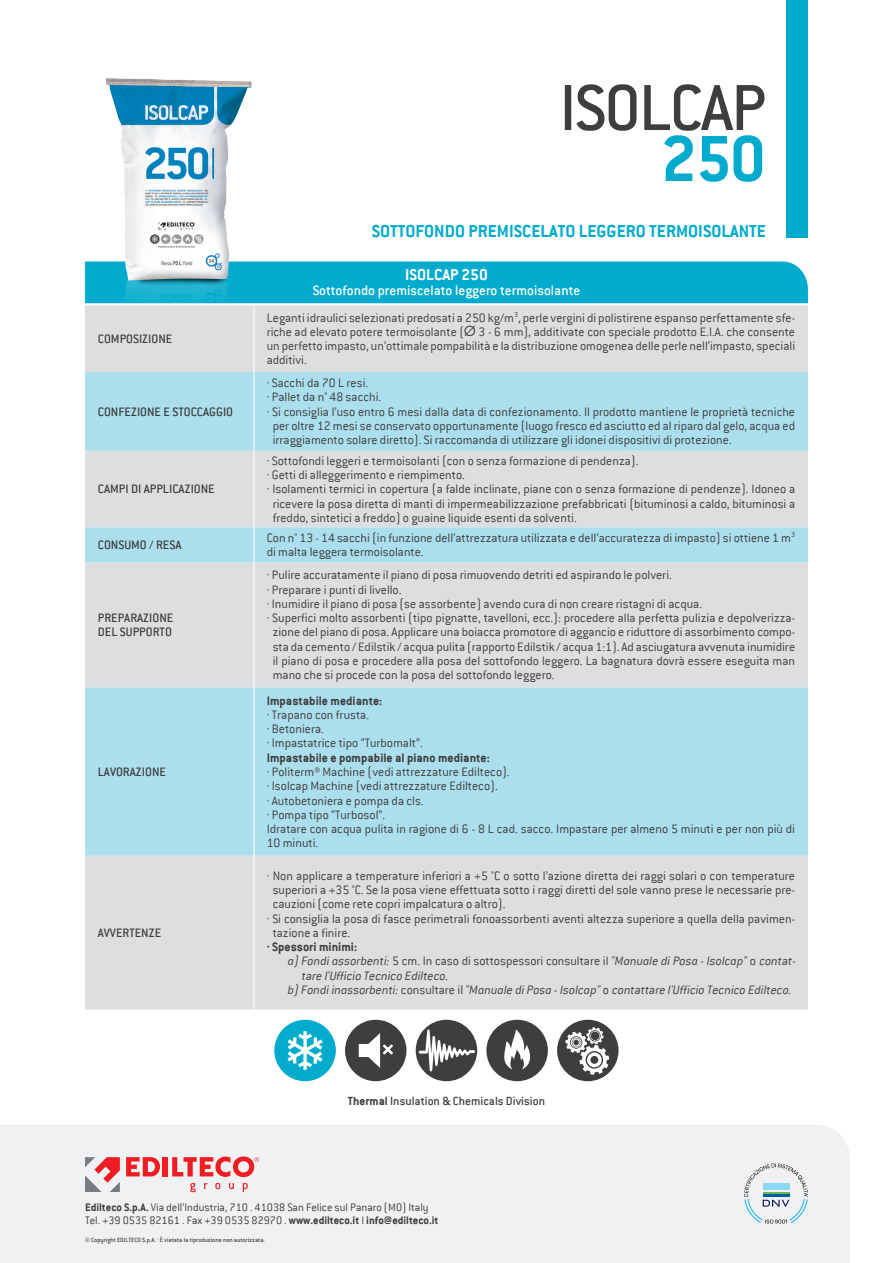
<style>
.page{position:relative;width:893px;height:1263px;background:#fff}
.page>*{position:absolute;margin:0;border:0;box-sizing:border-box;transform-origin:0 0}
.t1{font:500 71.4px "Conduit ITC";letter-spacing:-.025em;color:#3e3e3f}
.t2{font:700 71.4px "Conduit ITC";color:#00abcd}
.t3{font:700 19.05px "Conduit ITC";color:#00abcd}
.t4{font:700 17.25px "Conduit ITC";color:#fff}
.t5{font:500 15px "Conduit ITC";color:#fff}
.t6{font:300 13.5px/14.2px "Conduit ITC";color:#3e3e3f}
.t7{font:italic 300 13.5px "Conduit ITC";color:#3e3e3f}
.t8{font:500 13.5px/14.2px "Conduit ITC";color:#3e3e3f}
.t9{font:700 13.5px "Conduit ITC";color:#3e3e3f}
.t10{font:italic 300 13.5px "Conduit ITC";color:#3e3e3f}
.t11{font:500 13.05px "Conduit ITC";color:#3e3e3f}
.t12{font:300 12px/12.8px "Conduit ITC";color:#3e3e3f}
.t13{font:500 6.75px "Conduit ITC";color:#3e3e3f}
.s1{font-family:"Futura LT";font-weight:400}
.s2{font-style:normal}
.s3{font-style:inherit}
.s4{font-weight:700}
</style>
<div class="page">
<div style="left:274px;top:1020px;width:62px;height:61px;background:#00abcd;border-radius:50%"></div>
<svg style="left:287px;top:1031px;width:36px;height:39px"></svg>
<div style="left:486px;top:1020px;width:62px;height:61px;background:#3e3e3f;border-radius:50%"></div>
<svg style="left:504px;top:1029px;width:26px;height:40px"></svg>
<div style="left:345px;top:1020px;width:61px;height:61px;background:#3e3e3f;border-radius:50%"></div>
<svg style="left:359px;top:1033px;width:34px;height:35px"></svg>
<div style="left:557px;top:1020px;width:62px;height:61px;background:#3e3e3f;border-radius:50%"></div>
<svg style="left:565px;top:1027px;width:44px;height:48px"></svg>
<div style="left:416px;top:1020px;width:61px;height:61px;background:#3e3e3f;border-radius:50%"></div>
<svg style="left:419px;top:1029px;width:56px;height:42px"></svg>
<div style="left:787px;top:0;width:21px;height:237px;background:#00abcd"></div>
<div style="left:0;top:1125px;width:850px;height:138px;background:#f0f1f2"></div>
<svg style="left:85px;top:1157px;width:35px;height:35px"></svg>
<svg style="left:126px;top:1157px;width:34px;height:19px"></svg>
<div style="left:163px;top:1157px;width:5px;height:19px;background:#ee1d23"></div>
<svg style="left:190px;top:1183px;width:58px;height:9px"></svg>
<svg style="left:172px;top:1156px;width:87px;height:21px"></svg>
<svg style="left:744px;top:1163px;width:64px;height:60px"></svg>
<div style="left:258px;top:261px;width:550px;height:42px;background:#00abcd"></div>
<div style="left:85px;top:305px;width:723px;height:704px;background:#dddee0"></div>
<svg style="left:85px;top:372px;width:723px;height:484px;background:#c0dee7"></svg>
<hr style="left:253px;top:305px;width:1px;height:67px;background:#fff">
<hr style="left:253px;top:372px;width:1px;height:79px;background:#fff">
<hr style="left:253px;top:451px;width:1px;height:76px;background:#fff">
<hr style="left:253px;top:527px;width:1px;height:35px;background:#fff">
<hr style="left:253px;top:562px;width:1px;height:126px;background:#fff">
<hr style="left:253px;top:688px;width:1px;height:168px;background:#fff">
<hr style="left:253px;top:856px;width:1px;height:153px;background:#fff">
<img style="left:85px;top:78px;width:173px;height:225px">
<h1 class="t1" style="left:559px;top:68px;width:208px">ISOLCAP</h1>
<h1 class="t2" style="left:661px;top:117px;width:107px">250</h1>
<h2 class="t3" style="left:372px;top:220px;width:396px">SOTTOFONDO PREMISCELATO LEGGERO TERMOISOLANTE</h2>
<p class="t8" style="left:98px;top:332px;width:76px">COMPOSIZIONE</p>
<p class="t8" style="left:98px;top:404px;width:137px">CONFEZIONE E STOCCAGGIO</p>
<p class="t8" style="left:98px;top:482px;width:118px">CAMPI DI APPLICAZIONE</p>
<p class="t4" style="left:405px;top:265px;width:84px">ISOLCAP 250</p>
<p class="t5" style="left:313px;top:282px;width:269px">Sottofondo premiscelato leggero termoisolante</p>
<p class="t6" style="left:267px;top:310px;width:530px;text-align:justify">Leganti idraulici selezionati predosati a 250 kg/m<sup>3</sup>, perle vergini di polistirene espanso perfettamente sfe&shy;riche ad elevato potere termoisolante (<span class="s1">Ø</span> 3 - 6 mm), additivate con speciale prodotto E.I.A. che consente un perfetto impasto, un’ottimale pompabilità e la distribuzione omogenea delle perle nell’impasto, speciali additivi.</p>
<p class="t6" style="left:267px;top:376px;width:103px">· Sacchi da 70 L resi.</p>
<p class="t6" style="left:267px;top:390px;width:116px">· Pallet da n° 48 sacchi.</p>
<p class="t6" style="left:267px;top:404px;width:530px">· Si consiglia l’uso entro 6 mesi dalla data di confezionamento. Il prodotto mantiene le proprietà tecniche</p>
<p class="t6" style="left:273px;top:419px;width:524px">per oltre 12 mesi se conservato opportunamente (luogo fresco ed asciutto ed al riparo dal gelo, acqua ed</p>
<p class="t6" style="left:273px;top:433px;width:461px">irraggiamento solare diretto). Si raccomanda di utilizzare gli idonei dispositivi di protezione.</p>
<p class="t6" style="left:267px;top:453px;width:373px">· Sottofondi leggeri e termoisolanti (con o senza formazione di pendenza).</p>
<p class="t6" style="left:267px;top:468px;width:200px">· Getti di alleggerimento e riempimento.</p>
<p class="t6" style="left:267px;top:482px;width:530px">· Isolamenti termici in copertura (a falde inclinate, piane con o senza formazione di pendenze). Idoneo a</p>
<p class="t6" style="left:273px;top:496px;width:524px">ricevere la posa diretta di manti di impermeabilizzazione prefabbricati (bituminosi a caldo, bituminosi a</p>
<p class="t6" style="left:273px;top:510px;width:306px">freddo, sintetici a freddo) o guaine liquide esenti da solventi.</p>
<p class="t8" style="left:98px;top:538px;width:85px">CONSUMO / RESA</p>
<p class="t6" style="left:267px;top:531px;width:530px">Con n° 13 - 14 sacchi (in funzione dell’attrezzatura utilizzata e dell’accuratezza di impasto) si ottiene 1 m<sup>3 </sup>di malta leggera termoisolante.</p>
<p class="t8" style="left:98px;top:611px;width:77px">PREPARAZIONE<br>DEL SUPPORTO</p>
<p class="t8" style="left:98px;top:764px;width:70px">LAVORAZIONE</p>
<p class="t8" style="left:98px;top:925px;width:65px">AVVERTENZE</p>
<p class="t6" style="left:267px;top:568px;width:407px">· Pulire accuratamente il piano di posa rimuovendo detriti ed aspirando le polveri.</p>
<p class="t6" style="left:267px;top:582px;width:136px">· Preparare i punti di livello.</p>
<p class="t6" style="left:267px;top:597px;width:437px">· Inumidire il piano di posa (se assorbente) avendo cura di non creare ristagni di acqua.</p>
<p class="t6" style="left:267px;top:611px;width:530px">· Superfici molto assorbenti (tipo pignatte, tavelloni, ecc.): procedere alla perfetta pulizia e depolverizza-</p>
<p class="t6" style="left:273px;top:625px;width:524px">zione del piano di posa. Applicare una boiacca promotore di aggancio e riduttore di assorbimento compo-</p>
<p class="t6" style="left:273px;top:639px;width:524px">sta da cemento / Edilstik / acqua pulita (rapporto Edilstik / acqua 1:1). Ad asciugatura avvenuta inumidire</p>
<p class="t6" style="left:273px;top:654px;width:524px">il piano di posa e procedere alla posa del sottofondo leggero. La bagnatura dovrà essere eseguita man</p>
<p class="t6" style="left:273px;top:668px;width:284px">mano che si procede con la posa del sottofondo leggero.</p>
<p class="t9" style="left:267px;top:693px;width:117px">Impastabile mediante:</p>
<p class="t6" style="left:267px;top:708px;width:158px">· Trapano con frusta.<br>· Betoniera.<br>· Impastatrice tipo “Turbomalt”.</p>
<p class="t9" style="left:267px;top:750px;width:225px">Impastabile e pompabile al piano mediante:</p>
<p class="t6" style="left:267px;top:765px;width:530px">· Politerm® Machine (vedi attrezzature Edilteco).<br>· Isolcap Machine (vedi attrezzature Edilteco).<br>· Autobetoniera e pompa da cls.<br>· Pompa tipo “Turbosol”.<br>Idratare con acqua pulita in ragione di 6 - 8 L cad. sacco. Impastare per almeno 5 minuti e per non più di 10 minuti.</p>
<p class="t6" style="left:267px;top:868px;width:530px">· Non applicare a temperature inferiori a +5 °C o sotto l’azione diretta dei raggi solari o con temperature</p>
<p class="t6" style="left:273px;top:883px;width:524px">superiori a +35 °C. Se la posa viene effettuata sotto i raggi diretti del sole vanno prese le necessarie pre-</p>
<p class="t6" style="left:273px;top:897px;width:234px">cauzioni (come rete copri impalcatura o altro).</p>
<p class="t6" style="left:267px;top:911px;width:530px">· Si consiglia la posa di fasce perimetrali fonoassorbenti aventi altezza superiore a quella della pavimen-</p>
<p class="t6" style="left:273px;top:926px;width:79px">tazione a finire.</p>
<p class="t9" style="left:267px;top:939px;width:92px">· Spessori minimi:</p>
<p class="t7" style="left:288px;top:954px;width:512px">a) Fondi assorbenti: <span class="s2">5 cm. In caso di sottospessori consultare il</span> "Manuale di Posa - Isolcap" <span class="s2">o</span> <span class="s3">contat-</span></p>
<p class="t10" style="left:301px;top:968px;width:151px">tare l'Ufficio Tecnico Edilteco.</p>
<p class="t7" style="left:288px;top:982px;width:507px">b) Fondi inassorbenti: <span class="s2">consultare il</span> "Manuale di Posa - Isolcap" <span class="s2">o</span> <span class="s3">contattare l'Ufficio Tecnico Edilteco.</span></p>
<p class="t11" style="left:348px;top:1093px;width:199px"><span class="s4">Thermal</span> Insulation &amp; Chemicals Division</p>
<p class="t12" style="left:85px;top:1201px;width:355px"><span class="s4">Edilteco S.p.A.</span> Via dell’Industria, 710 . 41038 San Felice sul Panaro (MO) Italy<br>Tel. +39 0535 82161 . Fax +39 0535 82970 . <span class="s4">www.edilteco.it</span> I <span class="s4">info@edilteco.it</span></p>
<p class="t13" style="left:85px;top:1236px;width:181px">© Copyright EDILTECO S.p.A. · È vietata la riproduzione non autorizzata.</p>
</div>
